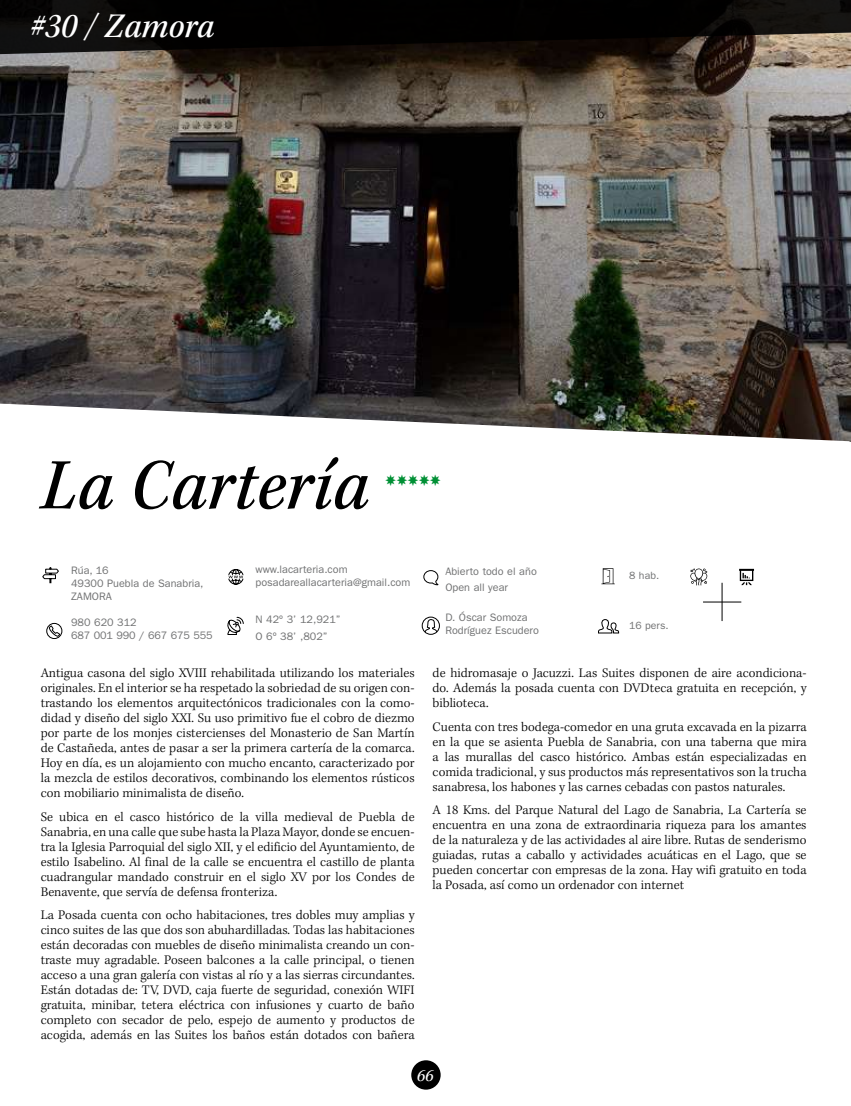
<style>
.page{position:relative;width:851px;height:1106px;background:#fff}
.page>*{position:absolute;margin:0;border:0;box-sizing:border-box;transform-origin:0 0}
.t1{font:75px "Kepler Std Medium Scn It";letter-spacing:.005em;color:#000}
.t2{font:36px "Kepler Std Medium Scn It";color:#fff}
.t3{font:italic 17.55px "Kepler Std";color:#fff}
.t4{font:300 13.5px/15px "Kepler Std";color:#000;text-align:justify}
.t5{font:10.8px/12.9px "ITC Franklin Gothic Std";color:#707172}
.t6{font:10.5px "ITC Franklin Gothic Std";color:#707172}
.t7{font:10.5px "Estrellas TFB";color:#009035;scale:.9 1}
</style>
<div class="page">
<div style="left:411px;top:1060px;width:29px;height:29px;background:#000;border-radius:50%"></div>
<svg style="left:601px;top:568px;width:13px;height:16px"></svg>
<svg style="left:598px;top:619px;width:21px;height:14px"></svg>
<svg style="left:690px;top:568px;width:17px;height:17px"></svg>
<svg style="left:739px;top:569px;width:14px;height:16px"></svg>
<hr style="left:721px;top:583px;width:1px;height:38px;background:#000">
<hr style="left:703px;top:602px;width:38px;height:1px;background:#000">
<img style="left:0;top:55px;width:850px;height:386px">
<svg style="left:0;top:403px;width:849px;height:39px"></svg>
<svg style="left:228px;top:569px;width:16px;height:16px"></svg>
<svg style="left:424px;top:619px;width:13px;height:13px"></svg>
<div style="left:422px;top:616px;width:17px;height:18px;border:1px solid #000;border-radius:50%"></div>
<svg style="left:42px;top:567px;width:17px;height:17px"></svg>
<div style="left:46px;top:623px;width:16px;height:16px;border:1px solid #000;border-radius:50%"></div>
<svg style="left:49px;top:625px;width:11px;height:11px"></svg>
<svg style="left:227px;top:616px;width:17px;height:19px"></svg>
<svg style="left:423px;top:570px;width:16px;height:15px"></svg>
<svg style="left:0;top:0;width:850px;height:55px;background:#120e0c"></svg>
<h2 class="t2" style="left:30px;top:6px;width:186px">#30 / Zamora</h2>
<h1 class="t1" style="left:41px;top:442px;width:330px">La Cartería</h1>
<p class="t7" style="left:385px;top:476px;width:63px">FFFFF</p>
<p class="t5" style="left:71px;top:564px;width:134px">Rúa, 16<br>49300 Puebla de Sanabria,<br>ZAMORA</p>
<p class="t5" style="left:71px;top:615px;width:143px">980 620 312<br>687 001 990 / 667 675 555</p>
<p class="t5" style="left:255px;top:563px;width:156px">www.lacarteria.com posadareallacarteria@gmail.com</p>
<p class="t5" style="left:255px;top:611px;width:87px;line-height:16.2px">N 42º 3’ 12,921’’<br>O 6º 38’ ,802’’</p>
<p class="t5" style="left:445px;top:563px;width:93px;line-height:16.2px">Abierto todo el año<br>Open all year</p>
<p class="t5" style="left:445px;top:611px;width:95px">D. Óscar Somoza<br>Rodríguez Escudero</p>
<p class="t6" style="left:629px;top:569px;width:31px">8 hab.</p>
<p class="t6" style="left:629px;top:620px;width:41px">16 pers.</p>
<p class="t4" style="left:41px;top:666px;width:375px">Antigua casona del siglo XVIII rehabilitada utilizando los materiales originales. En el interior se ha respetado la sobriedad de su origen con&shy;trastando los elementos arquitectónicos tradicionales con la como&shy;didad y diseño del siglo XXI. Su uso primitivo fue el cobro de diezmo por parte de los monjes cistercienses del Monasterio de San Martín de Castañeda, antes de pasar a ser la primera cartería de la comarca.<br>Hoy en día, es un alojamiento con mucho encanto, caracterizado por la mezcla de estilos decorativos, combinando los elementos rústicos con mobiliario minimalista de diseño.</p>
<p class="t4" style="left:41px;top:809px;width:375px">Se ubica en el casco histórico de la villa medieval de Puebla de Sanabria, en una calle que sube hasta la Plaza Mayor, donde se encuen&shy;tra la Iglesia Parroquial del siglo XII, y el edificio del Ayuntamiento, de estilo Isabelino. Al final de la calle se encuentra el castillo de planta cuadrangular mandado construir en el siglo XV por los Condes de Benavente, que servía de defensa fronteriza.</p>
<p class="t4" style="left:41px;top:908px;width:375px">La Posada cuenta con ocho habitaciones, tres dobles muy amplias y cinco suites de las que dos son abuhardilladas. Todas las habitaciones están decoradas con muebles de diseño minimalista creando un con&shy;traste muy agradable. Poseen balcones a la calle principal, o tienen acceso a una gran galería con vistas al río y a las sierras circundantes.<br>Están dotadas de: TV, DVD, caja fuerte de seguridad, conexión WIFI gratuita, minibar, tetera eléctrica con infusiones y cuarto de baño completo con secador de pelo, espejo de aumento y productos de acogida, además en las Suites los baños están dotados con bañera</p>
<p class="t4" style="left:432px;top:666px;width:375px">de hidromasaje o Jacuzzi. Las Suites disponen de aire acondiciona&shy;do. Además la posada cuenta con DVDteca gratuita en recepción, y biblioteca.</p>
<p class="t4" style="left:432px;top:719px;width:375px">Cuenta con tres bodega-comedor en una gruta excavada en la pizarra en la que se asienta Puebla de Sanabria, con una taberna que mira a las murallas del casco histórico. Ambas están especializadas en comida tradicional, y sus productos más representativos son la trucha sanabresa, los habones y las carnes cebadas con pastos naturales.</p>
<p class="t4" style="left:432px;top:803px;width:375px">A 18 Kms. del Parque Natural del Lago de Sanabria, La Cartería se encuentra en una zona de extraordinaria riqueza para los amantes de la naturaleza y de las actividades al aire libre. Rutas de senderismo guiadas, rutas a caballo y actividades acuáticas en el Lago, que se pueden concertar con empresas de la zona. Hay wifi gratuito en toda la Posada, así como un ordenador con internet</p>
<p class="t3" style="left:417px;top:1065px;width:18px">66</p>
</div>
